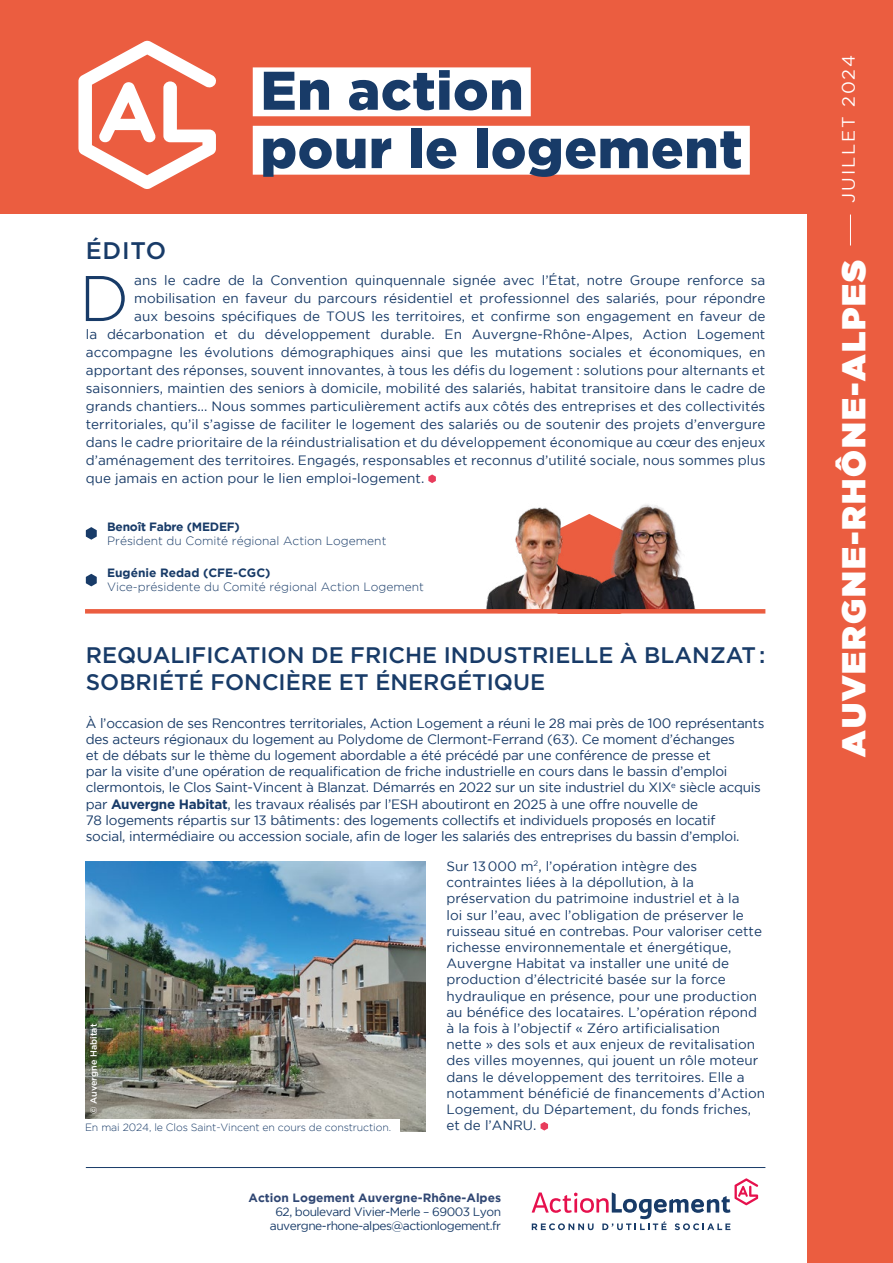
<style>
.page{position:relative;width:893px;height:1263px;background:#fff}
.page>*{position:absolute;margin:0;border:0;box-sizing:border-box;transform-origin:0 0}
.t1{font:300 64.35px "Gotham";color:#183b68}
.t2{font:900 54.3px/58.3px "Gotham";letter-spacing:.01em;color:#183b68}
.t3{font:33px "Gotham Ultra";letter-spacing:.065em;color:#fff}
.t4{font:500 24px "Gotham";letter-spacing:.03em;color:#183b68}
.t5{font:500 22.5px/27px "Gotham";color:#183b68}
.t6{font:18px "Gotham";letter-spacing:.115em;color:#fff}
.t7{font:13.5px/16.2px "Gotham";color:#183b68}
.t8{font:13.5px/16.2px "Gotham";letter-spacing:-.02em;color:#183b68}
.t9{font:300 12px "Gotham";color:#183b68}
.t10{font:12px/14.4px "Gotham";letter-spacing:-.04em;color:#183b68;text-align:center}
.t11{font:700 12px "Gotham";color:#304773}
.t12{font:700 12px "Gotham";color:#183b68}
.t13{font:700 12px "Gotham";letter-spacing:-.02em;color:#183b68}
.t14{font:300 10.5px "Gotham";letter-spacing:-.01em;color:#183b68}
.t15{font:500 9px "Gotham";color:#fff}
.s1{font-weight:700}
</style>
<div class="page">
<div style="left:0;top:0;width:808px;height:213px;background:#eb5d40"></div>
<div style="left:808px;top:0;width:85px;height:1263px;background:#eb5d40"></div>
<div style="left:253px;top:67px;width:278px;height:49px;background:#fff"></div>
<div style="left:253px;top:126px;width:497px;height:49px;background:#fff"></div>
<svg style="left:78px;top:41px;width:138px;height:148px"></svg>
<hr style="left:86px;top:1167px;width:679px;height:1px;background:#183b68">
<svg style="left:428px;top:474px;width:8px;height:9px"></svg>
<svg style="left:532px;top:1178px;width:226px;height:52px"></svg>
<img style="left:85px;top:861px;width:340px;height:270px">
<svg style="left:541px;top:1122px;width:7px;height:8px"></svg>
<div style="left:85px;top:1119px;width:315px;height:16px;background:#fff"></div>
<svg style="left:86px;top:527px;width:11px;height:13px"></svg>
<svg style="left:86px;top:574px;width:11px;height:12px"></svg>
<img style="left:486px;top:507px;width:99px;height:102px">
<img style="left:585px;top:504px;width:111px;height:105px">
<svg style="left:85px;top:609px;width:680px;height:4px;background:#ea5e42"></svg>
<hr style="left:850px;top:215px;width:1px;height:30px;background:#fff">
<h2 class="t2" style="left:260px;top:60px;width:484px">En action<br>pour le logement</h2>
<h3 class="t4" style="left:86px;top:235px;width:82px">ÉDITO</h3>
<h1 class="t1" style="left:79px;top:263px;width:52px">d</h1>
<p class="t7" style="left:134px;top:272px;width:633px">ans le cadre de la Convention quinquennale signée avec l’État, notre Groupe renforce sa</p>
<p class="t7" style="left:134px;top:290px;width:633px">mobilisation en faveur du parcours résidentiel et professionnel des salariés, pour répondre</p>
<p class="t7" style="left:134px;top:308px;width:633px">aux besoins spécifiques de TOUS les territoires, et confirme son engagement en faveur de</p>
<p class="t7" style="left:86px;top:326px;width:681px">la décarbonation et du développement durable. En Auvergne-Rhône-Alpes, Action Logement</p>
<p class="t7" style="left:86px;top:344px;width:681px">accompagne les évolutions démographiques ainsi que les mutations sociales et économiques, en</p>
<p class="t7" style="left:86px;top:362px;width:681px">apportant des réponses, souvent innovantes, à tous les défis du logement : solutions pour alternants et</p>
<p class="t7" style="left:86px;top:380px;width:681px">saisonniers, maintien des seniors à domicile, mobilité des salariés, habitat transitoire dans le cadre de</p>
<p class="t7" style="left:86px;top:398px;width:681px">grands chantiers... Nous sommes particulièrement actifs aux côtés des entreprises et des collectivités</p>
<p class="t7" style="left:86px;top:416px;width:681px">territoriales, qu’il s’agisse de faciliter le logement des salariés ou de soutenir des projets d’envergure</p>
<p class="t7" style="left:86px;top:434px;width:681px">dans le cadre prioritaire de la réindustrialisation et du développement économique au cœur des enjeux</p>
<p class="t7" style="left:86px;top:452px;width:681px">d’aménagement des territoires. Engagés, responsables et reconnus d’utilité sociale, nous sommes plus</p>
<p class="t7" style="left:86px;top:470px;width:340px">que jamais en action pour le lien emploi-logement.</p>
<p class="t13" style="left:107px;top:519px;width:134px">Benoît Fabre (MEDEF)</p>
<p class="t9" style="left:107px;top:534px;width:281px">Président du Comité régional Action Logement</p>
<p class="t12" style="left:107px;top:565px;width:165px">Eugénie Redad (CFE-CGC)</p>
<p class="t9" style="left:107px;top:580px;width:318px">Vice-présidente du Comité régional Action Logement</p>
<h3 class="t5" style="left:86px;top:641px;width:681px">REQUALIFICATION DE FRICHE INDUSTRIELLE À BLANZAT :<br>SOBRIÉTÉ FONCIÈRE ET ÉNERGÉTIQUE</h3>
<p class="t8" style="left:86px;top:714px;width:680px">À l’occasion de ses Rencontres territoriales, Action Logement a réuni le 28 mai près de 100 représentants des acteurs régionaux du logement au Polydome de Clermont-Ferrand (63). Ce moment d’échanges<br>et de débats sur le thème du logement abordable a été précédé par une conférence de presse et<br>par la visite d’une opération de requalification de friche industrielle en cours dans le bassin d’emploi clermontois, le Clos Saint-Vincent à Blanzat. Démarrés en 2022 sur un site industriel du XIX<sup>e</sup> siècle acquis par <span class="s1">Auvergne Habitat</span>, les travaux réalisés par l’ESH aboutiront en 2025 à une offre nouvelle de<br>78 logements répartis sur 13 bâtiments: des logements collectifs et individuels proposés en locatif<br>social, intermédiaire ou accession sociale, afin de loger les salariés des entreprises du bassin d’emploi.</p>
<p class="t7" style="left:446px;top:858px;width:320px">Sur 13000 m<sup>2</sup>, l’opération intègre des contraintes liées à la dépollution, à la préservation du patrimoine industriel et à la<br>loi sur l’eau, avec l’obligation de préserver le ruisseau situé en contrebas. Pour valoriser cette richesse environnementale et énergétique, Auvergne Habitat va installer une unité de production d’électricité basée sur la force hydraulique en présence, pour une production au bénéfice des locataires. L’opération répond à la fois à l’objectif « Zéro artificialisation<br>nette » des sols et aux enjeux de revitalisation des villes moyennes, qui jouent un rôle moteur dans le développement des territoires. Elle a notamment bénéficié de financements d’Action Logement, du Département, du fonds friches, et de l’ANRU.</p>
<p class="t15" style="left:88px;top:1114px;width:92px;rotate:-90deg">© Auvergne Habitat</p>
<p class="t14" style="left:85px;top:1122px;width:308px">En mai 2024, le Clos Saint-Vincent en cours de construction.</p>
<p class="t11" style="left:249px;top:1190px;width:254px">Action Logement Auvergne-Rhône-Alpes</p>
<p class="t10" style="left:270px;top:1204px;width:233px">62, boulevard Vivier-Merle – 69003 Lyon auvergne-rhone-alpes@actionlogement.fr</p>
<h3 class="t6" style="left:839px;top:203px;width:150px;rotate:-90deg">JUILLET 2024</h3>
<h3 class="t3" style="left:835px;top:757px;width:499px;rotate:-90deg">AUVERGNE-RHÔNE-ALPES</h3>
</div>
